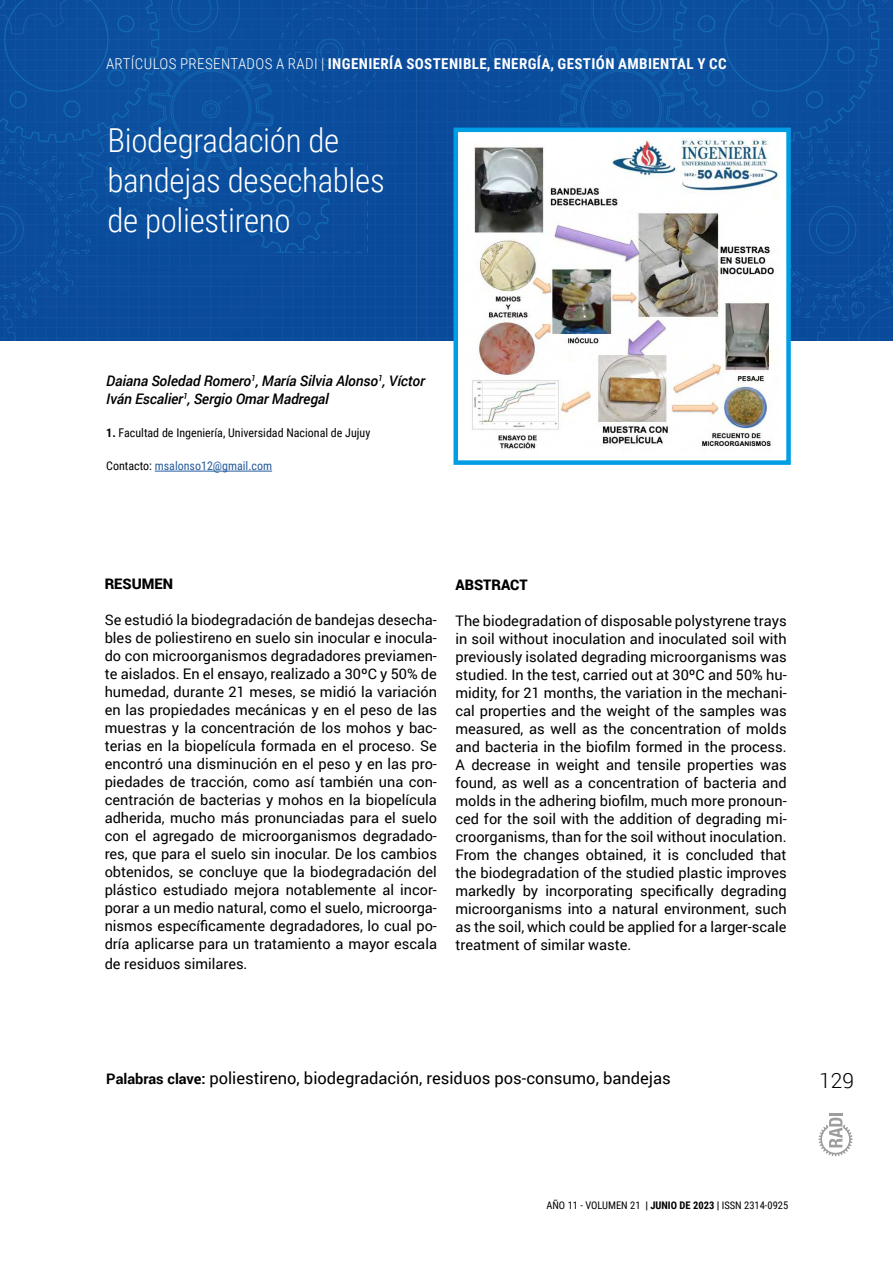
<style>
.page{position:relative;width:893px;height:1263px;background:#fff}
.page>*{position:absolute;margin:0;border:0;box-sizing:border-box;transform-origin:0 0}
.t1{font:300 33px/39.6px "Roboto Condensed";letter-spacing:-.01em;color:#fff}
.t2{font:300 21px "Roboto";color:#000}
.t3{font:16.5px "Roboto";color:#000}
.t4{font:700 15px "Roboto Condensed";letter-spacing:.025em;color:#fff}
.t5{font:14.55px/18px "Roboto";color:#000;text-align:justify}
.t6{font:italic 500 14.55px/18px "Roboto";letter-spacing:-.01em;color:#000}
.t7{font:900 14.55px "Roboto";color:#000}
.t8{font:12px "Roboto Condensed";color:#000}
.t9{font:12px "Roboto Condensed";color:#265b9b}
.t10{font:10.5px "Roboto Condensed";color:#000}
.s1{font-weight:300}
.s2{font-weight:700}
.s3{color:#000}
.s4{font-weight:700;font-size:14.55px}
</style>
<div class="page">
<svg style="left:819px;top:1113px;width:34px;height:43px"></svg>
<img style="left:0;top:0;width:893px;height:340px">
<div style="left:456px;top:130px;width:332px;height:333px;background:#fff"></div>
<img style="left:472px;top:138px;width:307px;height:311px">
<div style="left:453px;top:128px;width:338px;height:337px;border:5px solid #009ee4"></div>
<hr style="left:155px;top:471px;width:117px;height:1px;background:#265b9b">
<p class="t4" style="left:106px;top:58px;width:622px"><span class="s1">ARTÍCULOS PRESENTADOS A RADI |</span> INGENIERÍA SOSTENIBLE, ENERGÍA, GESTIÓN AMBIENTAL Y CC</p>
<h1 class="t1" style="left:107px;top:124px;width:279px">Biodegradación de bandejas desechables de poliestireno</h1>
<p class="t6" style="left:106px;top:373px;width:320px">Daiana Soledad Romero<sup>1</sup>, María Silvia Alonso<sup>1</sup>, Víctor<br>Iván Escalier<sup>1</sup>, Sergio Omar Madregal</p>
<p class="t8" style="left:106px;top:427px;width:266px"><span class="s2">1.</span> Facultad de Ingeniería, Universidad Nacional de Jujuy</p>
<p class="t9" style="left:106px;top:460px;width:167px"><span class="s3">Contacto:</span> msalonso12@gmail.com</p>
<p class="t7" style="left:105px;top:576px;width:70px">RESUMEN</p>
<p class="t5" style="left:105px;top:612px;width:334px">Se estudió la biodegradación de bandejas desecha&shy;bles de poliestireno en suelo sin inocular e inocula&shy;do con microorganismos degradadores previamen&shy;te aislados. En el ensayo, realizado a 30ºC y 50% de humedad, durante 21 meses, se midió la variación en las propiedades mecánicas y en el peso de las muestras y la concentración de los mohos y bac&shy;terias en la biopelícula formada en el proceso. Se encontró una disminución en el peso y en las pro&shy;piedades de tracción, como así también una con&shy;centración de bacterias y mohos en la biopelícula adherida, mucho más pronunciadas para el suelo con el agregado de microorganismos degradado&shy;res, que para el suelo sin inocular. De los cambios obtenidos, se concluye que la biodegradación del plástico estudiado mejora notablemente al incor&shy;porar a un medio natural, como el suelo, microorga&shy;nismos especí昀椀camente degradadores, lo cual po&shy;dría aplicarse para un tratamiento a mayor escala</p>
<p class="t5" style="left:105px;top:956px;width:144px">de residuos similares.</p>
<p class="t7" style="left:455px;top:576px;width:74px">ABSTRACT</p>
<p class="t5" style="left:455px;top:612px;width:333px">The biodegradation of disposable polystyrene trays in soil without inoculation and inoculated soil with previously isolated degrading microorganisms was studied. In the test, carried out at 30ºC and 50% hu&shy;midity, for 21 months, the variation in the mechani&shy;cal properties and the weight of the samples was measured, as well as the concentration of molds and bacteria in the bio昀椀lm formed in the process.<br>A decrease in weight and tensile properties was found, as well as a concentration of bacteria and molds in the adhering bio昀椀lm, much more pronoun&shy;ced for the soil with the addition of degrading mi&shy;croorganisms, than for the soil without inoculation.<br>From the changes obtained, it is concluded that the biodegradation of the studied plastic improves markedly by incorporating speci昀椀cally degrading microorganisms into a natural environment, such as the soil, which could be applied for a larger-scale treatment of similar waste.</p>
<p class="t3" style="left:106px;top:1070px;width:566px"><span class="s4">Palabras clave:</span> poliestireno, biodegradación, residuos pos-consumo, bandejas</p>
<h2 class="t2" style="left:819px;top:1069px;width:36px">129</h2>
<p class="t10" style="left:546px;top:1200px;width:243px">AÑO 11 - VOLUMEN 21 <span class="s2">| JUNIO DE 2023 |</span> ISSN 2314-0925</p>
</div>
